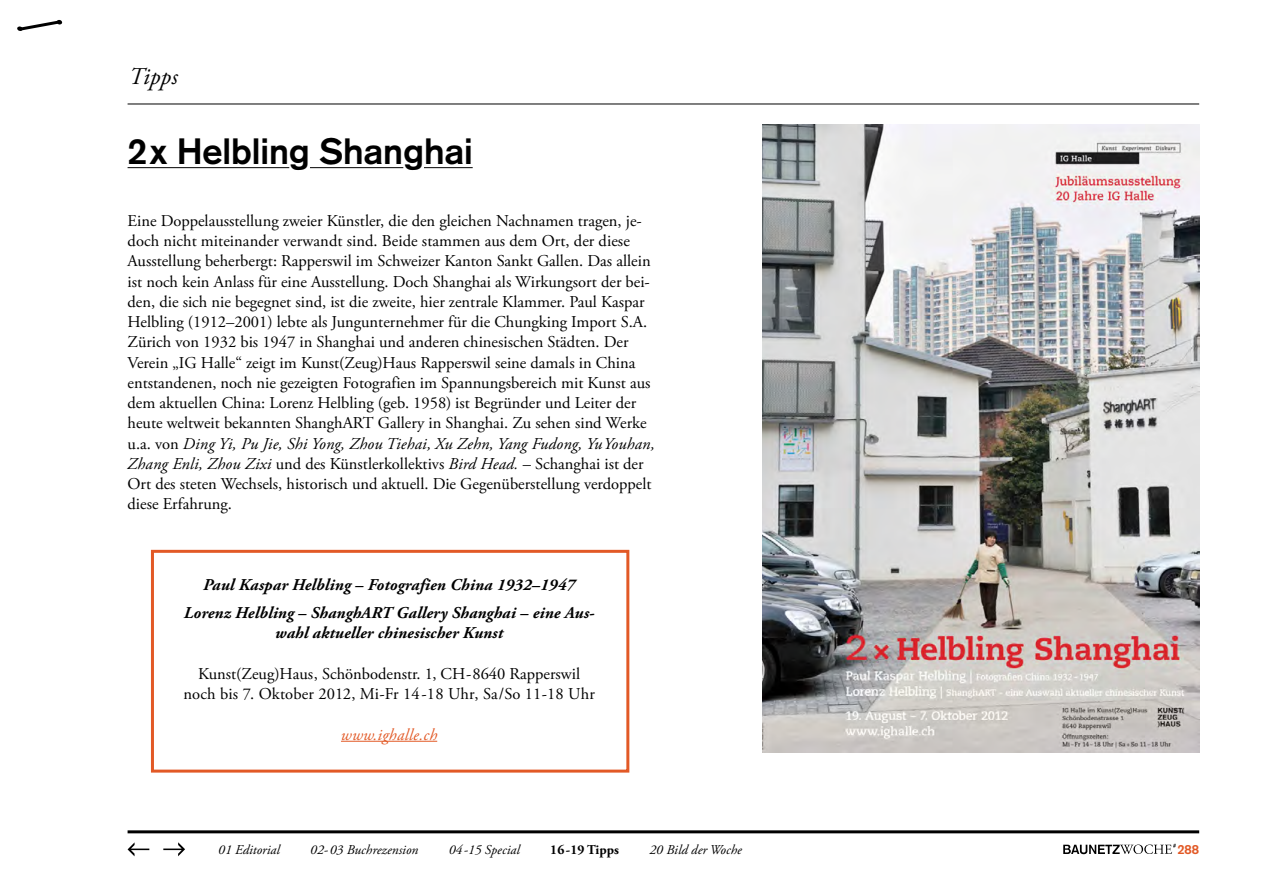
<style>
.page{position:relative;width:1263px;height:893px;background:#fff}
.page>*{position:absolute;margin:0;border:0;box-sizing:border-box;transform-origin:0 0}
.t1{font:700 36px "Akzidenz Grotesk";color:#000}
.t2{font:italic 24px "Adobe Garamond Pro";color:#000}
.t3{font:16.5px/20.2px "Adobe Garamond Pro";color:#000}
.t4{font:italic 700 16.5px/27.8px "Adobe Garamond Pro";letter-spacing:.01em;color:#000;text-align:center}
.t5{font:italic 16.5px "Adobe Garamond Pro";letter-spacing:.015em;color:#e25926}
.t6{font:italic 13.5px "Adobe Garamond Pro";color:#000}
.t7{font:700 13.5px "Adobe Garamond Pro";color:#000}
.t8{font:700 13.05px "Akzidenz Grotesk";color:#e25926}
.s1{font-style:italic}
</style>
<div class="page">
<hr style="left:128px;top:830px;width:1071px;height:3px;background:#000">
<svg style="left:128px;top:842px;width:21px;height:14px"></svg>
<svg style="left:163px;top:842px;width:22px;height:14px"></svg>
<svg style="left:17px;top:20px;width:46px;height:11px"></svg>
<svg style="left:1063px;top:844px;width:113px;height:10px"></svg>
<hr style="left:128px;top:104px;width:1071px;height:1px;background:#000">
<hr style="left:128px;top:167px;width:161px;height:1px;background:#000">
<hr style="left:310px;top:167px;width:93px;height:1px;background:#000">
<hr style="left:424px;top:167px;width:49px;height:1px;background:#000">
<hr style="left:341px;top:741px;width:96px;height:1px;background:#e25926">
<img style="left:763px;top:125px;width:436px;height:627px">
<div style="left:151px;top:550px;width:478px;height:223px;border:3px solid #e25926"></div>
<h2 class="t2" style="left:129px;top:62px;width:50px">Tipps</h2>
<h1 class="t1" style="left:128px;top:130px;width:347px">2x Helbling Shanghai</h1>
<p class="t3" style="left:128px;top:211px;width:529px">Eine Doppelausstellung zweier Künstler, die den gleichen Nachnamen tragen, je&shy;doch nicht miteinander verwandt sind. Beide stammen aus dem Ort, der diese Ausstellung beherbergt: Rapperswil im Schweizer Kanton Sankt Gallen. Das allein ist noch kein Anlass für eine Ausstellung. Doch Shanghai als Wirkungsort der bei&shy;den, die sich nie begegnet sind, ist die zweite, hier zentrale Klammer. Paul Kaspar Helbling (1912–2001) lebte als Jungunternehmer für die Chungking Import S.A.<br>Zürich von 1932 bis 1947 in Shanghai und anderen chinesischen Städten. Der Verein „IG Halle“ zeigt im Kunst(Zeug)Haus Rapperswil seine damals in China entstandenen, noch nie gezeigten Fotografien im Spannungsbereich mit Kunst aus dem aktuellen China: Lorenz Helbling (geb. 1958) ist Begründer und Leiter der heute weltweit bekannten ShanghART Gallery in Shanghai. Zu sehen sind Werke u.a. von <span class="s1">Ding Yi, Pu Jie, Shi Yong, Zhou Tiehai, Xu Zehn, Yang Fudong, YuYouhan, Zhang Enli, Zhou Zixi</span> und des Künstlerkollektivs <span class="s1">Bird Head.</span> – Schanghai ist der Ort des steten Wechsels, historisch und aktuell. Die Gegenüberstellung verdoppelt diese Erfahrung.</p>
<p class="t4" style="left:184px;top:571px;width:412px">Paul Kaspar Helbling – Fotografien China 1932–1947<br>Lorenz Helbling – ShanghART Gallery Shanghai – eine Aus-</p>
<p class="t4" style="left:275px;top:619px;width:229px">wahl aktueller chinesischer Kunst</p>
<p class="t3" style="left:183px;top:664px;width:413px;text-align:center">Kunst(Zeug)Haus, Schönbodenstr. 1, CH-8640 Rapperswil noch bis 7. Oktober 2012, Mi-Fr 14-18 Uhr, Sa/So 11-18 Uhr</p>
<p class="t5" style="left:341px;top:724px;width:98px">www.ighalle.ch</p>
<p class="t6" style="left:218px;top:841px;width:63px">01 Editorial</p>
<p class="t6" style="left:310px;top:841px;width:110px">02-03 Buchrezension</p>
<p class="t6" style="left:449px;top:841px;width:72px">04-15 Special</p>
<p class="t7" style="left:550px;top:841px;width:70px">16 -19 Tipps</p>
<p class="t6" style="left:649px;top:841px;width:94px">20 Bild der Woche</p>
<p class="t8" style="left:1177px;top:841px;width:23px">288</p>
</div>
